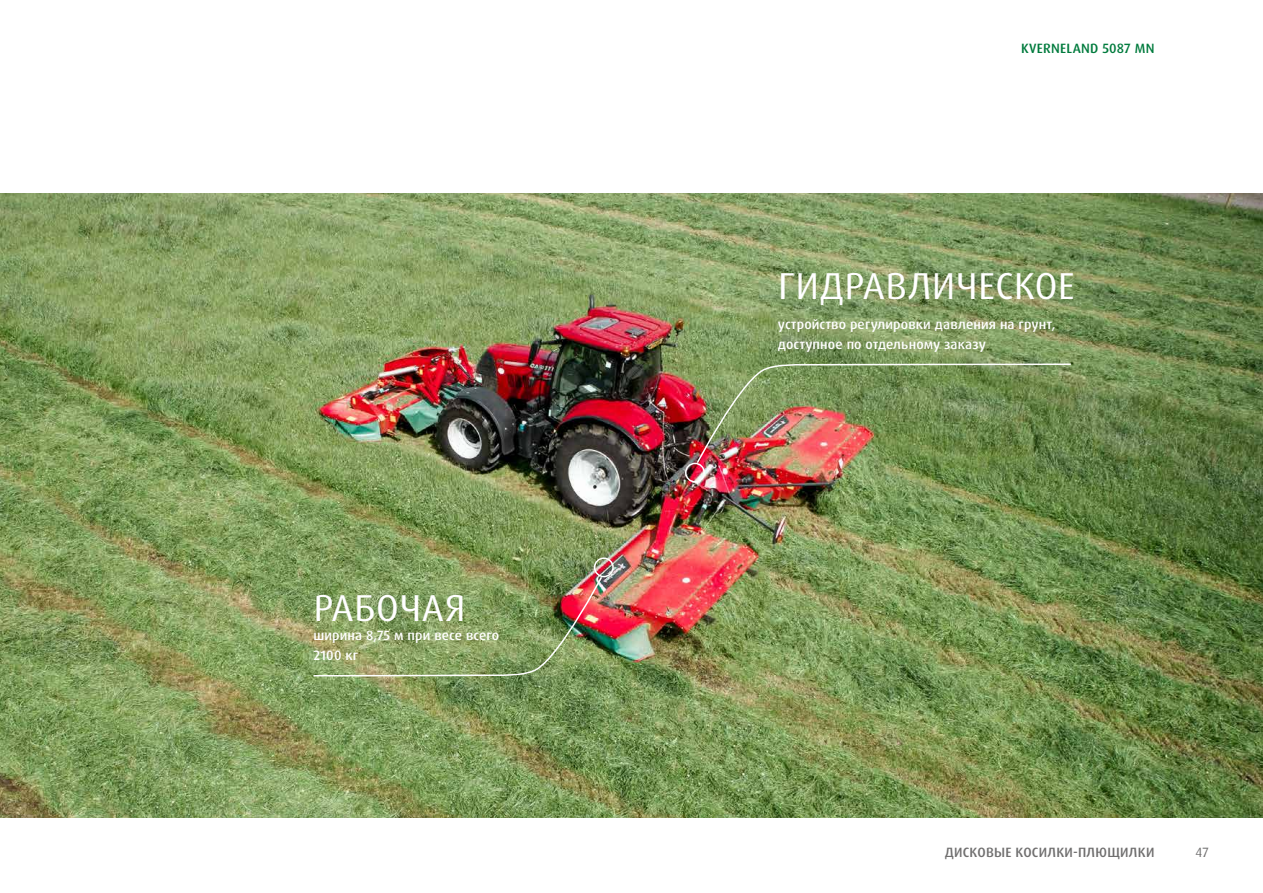
<style>
.page{position:relative;width:1263px;height:893px;background:#fff}
.page>*{position:absolute;margin:0;border:0;box-sizing:border-box;transform-origin:0 0}
.t1{font:37.5px "Dax Pro";letter-spacing:.02em;color:#fff}
.t2{font:500 13.5px/19.5px "Dax Pro";letter-spacing:.01em;color:#fff}
.t3{font:500 13.5px "Dax Pro";letter-spacing:.02em;color:#706f6f}
.t4{font:500 13.5px "Dax Pro";letter-spacing:.02em;color:#007b3d}
.t5{font:13.5px "Dax Pro";color:#706f6f}
</style>
<div class="page">
<img style="left:0;top:194px;width:1263px;height:624px">
<img style="left:684px;top:362px;width:388px;height:121px">
<img style="left:312px;top:557px;width:302px;height:121px">
<h1 class="t1" style="left:314px;top:583px;width:153px">РАБОЧАЯ</h1>
<p class="t2" style="left:313px;top:626px;width:187px">ширина 8,75 м при весе всего<br>2100 кг</p>
<p class="t4" style="left:1021px;top:40px;width:135px">KVERNELAND 5087 MN</p>
<h1 class="t1" style="left:778px;top:262px;width:298px">ГИДРАВЛИЧЕСКОЕ</h1>
<p class="t2" style="left:778px;top:315px;width:279px">устройство регулировки давления на грунт, доступное по отдельному заказу</p>
<p class="t3" style="left:945px;top:843px;width:211px">ДИСКОВЫЕ КОСИЛКИ-ПЛЮЩИЛКИ</p>
<p class="t5" style="left:1195px;top:843px;width:15px">47</p>
</div>
